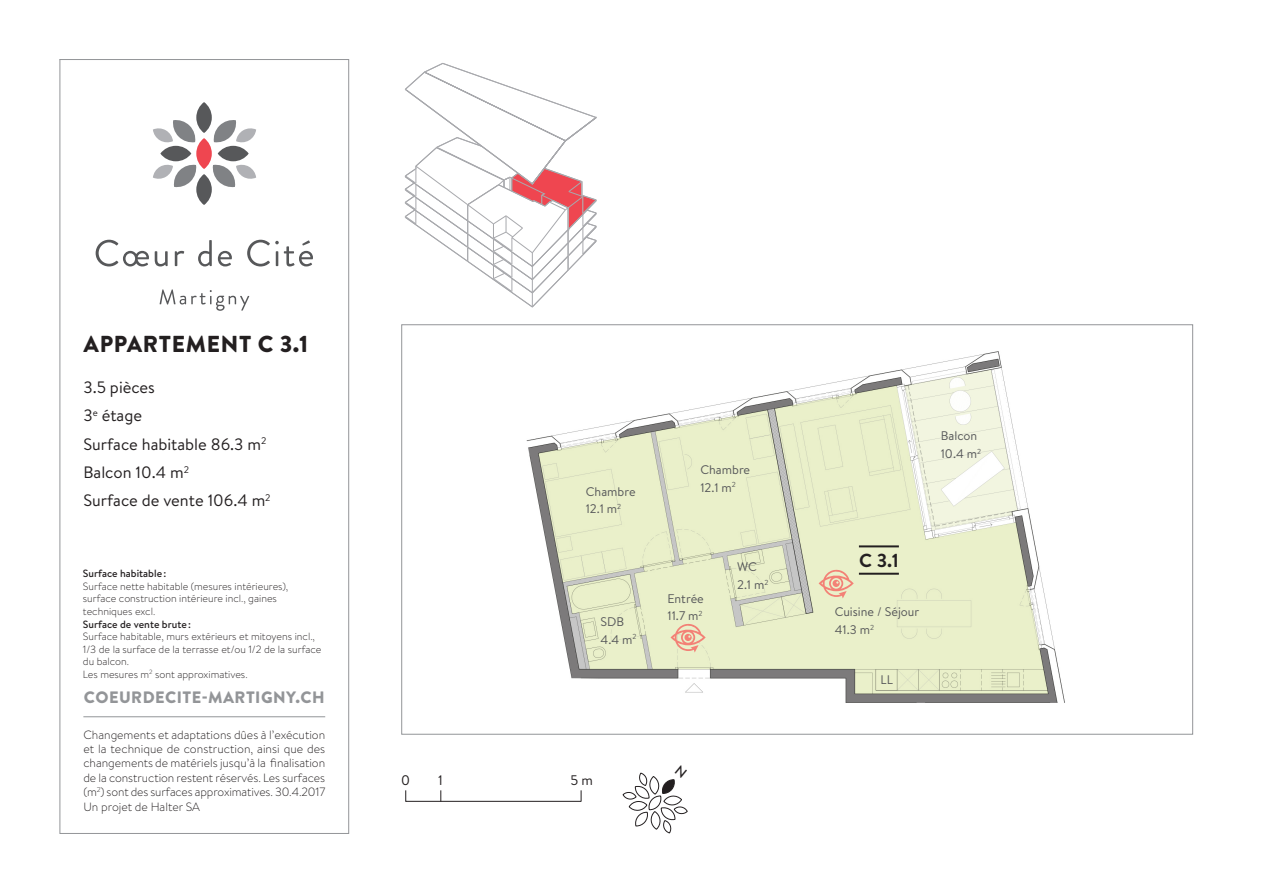
<style>
.page{position:relative;width:1263px;height:893px;background:#fff}
.page>*{position:absolute;margin:0;border:0;box-sizing:border-box;transform-origin:0 0}
.t1{font:900 23.1px "Brandon Text";letter-spacing:.03em;color:#231f20}
.Style_de_paragraphe{font:700 18.9px "Brandon Text";color:#231f20}
.t2{font:16.5px "Brandon Text";color:#231f20}
.t3{font:900 16.5px "Brandon Text";letter-spacing:.03em;color:#939598}
.t4{font:13.8px "Brandon Text";color:#231f20}
.t5{font:12.45px/17.9px "Brandon Text";color:#57585a}
.t6{font:300 12px/14.4px "Brandon Text";letter-spacing:-.005em;color:#231f20;text-align:justify}
.t7{font:300 10.5px/12.6px "Brandon Text";color:#231f20}
.t8{font:500 10.5px "Brandon Text";color:#231f20}
</style>
<div class="page">
<svg style="left:196px;top:138px;width:16px;height:31px"></svg>
<svg style="left:196px;top:102px;width:16px;height:31px"></svg>
<svg style="left:196px;top:174px;width:16px;height:31px"></svg>
<svg style="left:153px;top:120px;width:43px;height:23px"></svg>
<div style="left:160px;top:146px;width:31px;height:15px;background:#57585a;border-radius:50%"></div>
<svg style="left:153px;top:164px;width:44px;height:24px"></svg>
<svg style="left:213px;top:120px;width:43px;height:23px"></svg>
<div style="left:218px;top:146px;width:31px;height:15px;background:#57585a;border-radius:50%"></div>
<svg style="left:212px;top:164px;width:44px;height:24px"></svg>
<svg style="left:96px;top:240px;width:53px;height:26px"></svg>
<svg style="left:155px;top:251px;width:13px;height:15px"></svg>
<svg style="left:175px;top:251px;width:10px;height:15px"></svg>
<svg style="left:198px;top:240px;width:14px;height:26px"></svg>
<svg style="left:218px;top:251px;width:14px;height:15px"></svg>
<svg style="left:247px;top:240px;width:66px;height:26px"></svg>
<svg style="left:160px;top:289px;width:89px;height:22px"></svg>
<hr style="left:83px;top:716px;width:242px;height:1px;background:#939598">
<svg style="left:405px;top:790px;width:177px;height:12px"></svg>
<svg style="left:405px;top:63px;width:192px;height:244px"></svg>
<img style="left:526px;top:351px;width:539px;height:352px">
<hr style="left:859px;top:545px;width:40px;height:2px;background:#231f20">
<hr style="left:859px;top:573px;width:40px;height:2px;background:#231f20">
<svg style="left:670px;top:622px;width:36px;height:31px"></svg>
<svg style="left:819px;top:568px;width:35px;height:30px"></svg>
<svg style="left:623px;top:772px;width:65px;height:61px"></svg>
<p class="t1" style="left:84px;top:328px;width:226px">APPARTEMENT C 3.1</p>
<p class="t2" style="left:83px;top:376px;width:73px">3.5 pièces</p>
<p class="t2" style="left:83px;top:404px;width:60px">3<sup>e</sup> étage</p>
<p class="t2" style="left:83px;top:433px;width:185px">Surface habitable 86.3 m<sup>2</sup></p>
<p class="t2" style="left:83px;top:461px;width:107px">Balcon 10.4 m<sup>2</sup></p>
<p class="t2" style="left:83px;top:489px;width:189px">Surface de vente 106.4 m<sup>2</sup></p>
<p class="t8" style="left:83px;top:566px;width:85px">Surface habitable:</p>
<p class="t7" style="left:83px;top:579px;width:207px">Surface nette habitable (mesures intérieures), surface construction intérieure incl., gaines techniques excl.</p>
<p class="t8" style="left:83px;top:617px;width:110px">Surface de vente brute:</p>
<p class="t7" style="left:83px;top:630px;width:240px">Surface habitable, murs extérieurs et mitoyens incl., 1/3 de la surface de la terrasse et/ou 1/2 de la surface du balcon.<br>Les mesures m<sup>2</sup> sont approximatives.</p>
<h3 class="t3" style="left:84px;top:686px;width:242px">COEURDECITE-MARTIGNY.CH</h3>
<p class="t6" style="left:83px;top:727px;width:243px">Changements et adaptations dûes à l’exécution et la technique de construction, ainsi que des changements de matériels jusqu’à la finalisation de la construction restent réservés. Les surfaces (m<sup>2</sup>) sont des surfaces approximatives. 30.4.2017<br>Un projet de Halter SA</p>
<p class="t5" style="left:586px;top:482px;width:51px">Chambre<br>12.1 m<sup>2</sup></p>
<p class="t5" style="left:600px;top:612px;width:38px">SDB<br>4.4 m<sup>2</sup></p>
<p class="t5" style="left:700px;top:460px;width:51px">Chambre<br>12.1 m<sup>2</sup></p>
<p class="t5" style="left:667px;top:589px;width:38px">Entrée<br>11.7 m<sup>2</sup></p>
<p class="t5" style="left:737px;top:557px;width:33px">WC<br>2.1 m<sup>2</sup></p>
<p class="t4" style="left:401px;top:770px;width:10px">0</p>
<p class="t4" style="left:438px;top:770px;width:6px">1</p>
<p class="t4" style="left:570px;top:770px;width:24px">5 m</p>
<p class="t5" style="left:941px;top:427px;width:42px">Balcon<br>10.4 m<sup>2</sup></p>
<p class="Style_de_paragraphe" style="left:859px;top:547px;width:41px">C 3.1</p>
<p class="t5" style="left:835px;top:603px;width:86px">Cuisine / Séjour<br>41.3 m<sup>2</sup></p>
<p class="t5" style="left:880px;top:670px;width:14px">LL</p>
</div>
